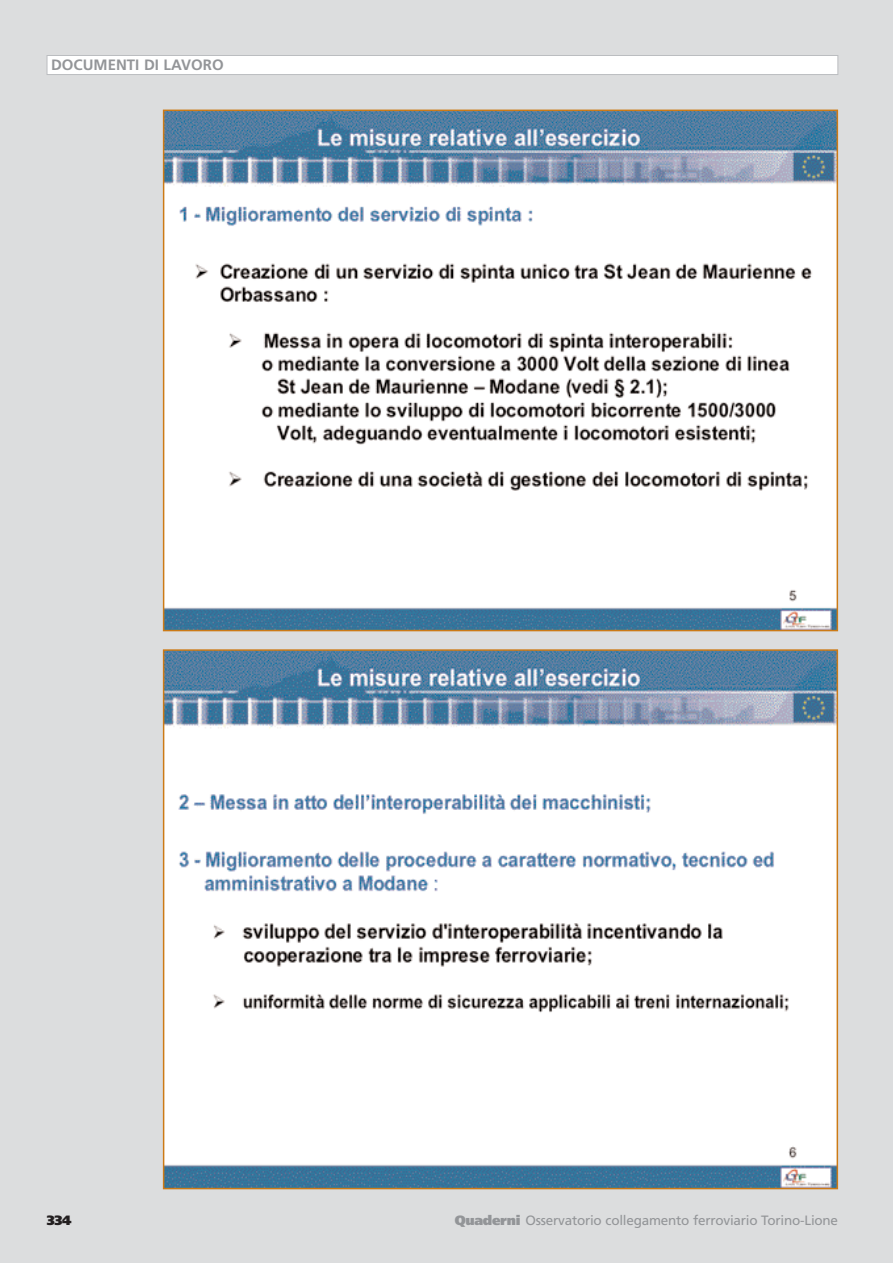
<style>
.page{position:relative;width:893px;height:1263px;background:#fff}
.page>*{position:absolute;margin:0;border:0;box-sizing:border-box;transform-origin:0 0}
.t1{font:700 15px "Frutiger";color:#939598}
.t2{font:13.5px "Frutiger";letter-spacing:-.015em;color:#939598}
.t3{font:900 13.5px "Frutiger";color:#231f20}
.s1{font-weight:900}
</style>
<div class="page">
<div style="left:0;top:0;width:892px;height:1263px;background:#dcddde"></div>
<div style="left:47px;top:56px;width:790px;height:19px;background:#fff"></div>
<div style="left:47px;top:55px;width:791px;height:20px;border:1px solid #bbbdc0"></div>
<img style="left:166px;top:113px;width:669px;height:515px">
<div style="left:163px;top:110px;width:675px;height:521px;border:2px solid #cc7a16"></div>
<img style="left:166px;top:652px;width:669px;height:534px">
<p class="t1" style="left:51px;top:59px;width:174px">DOCUMENTI DI LAVORO</p>
<p class="t3" style="left:47px;top:1215px;width:26px">334</p>
<p class="t2" style="left:455px;top:1215px;width:385px"><span class="s1">Quaderni</span> Osservatorio collegamento ferroviario Torino-Lione</p>
</div>
